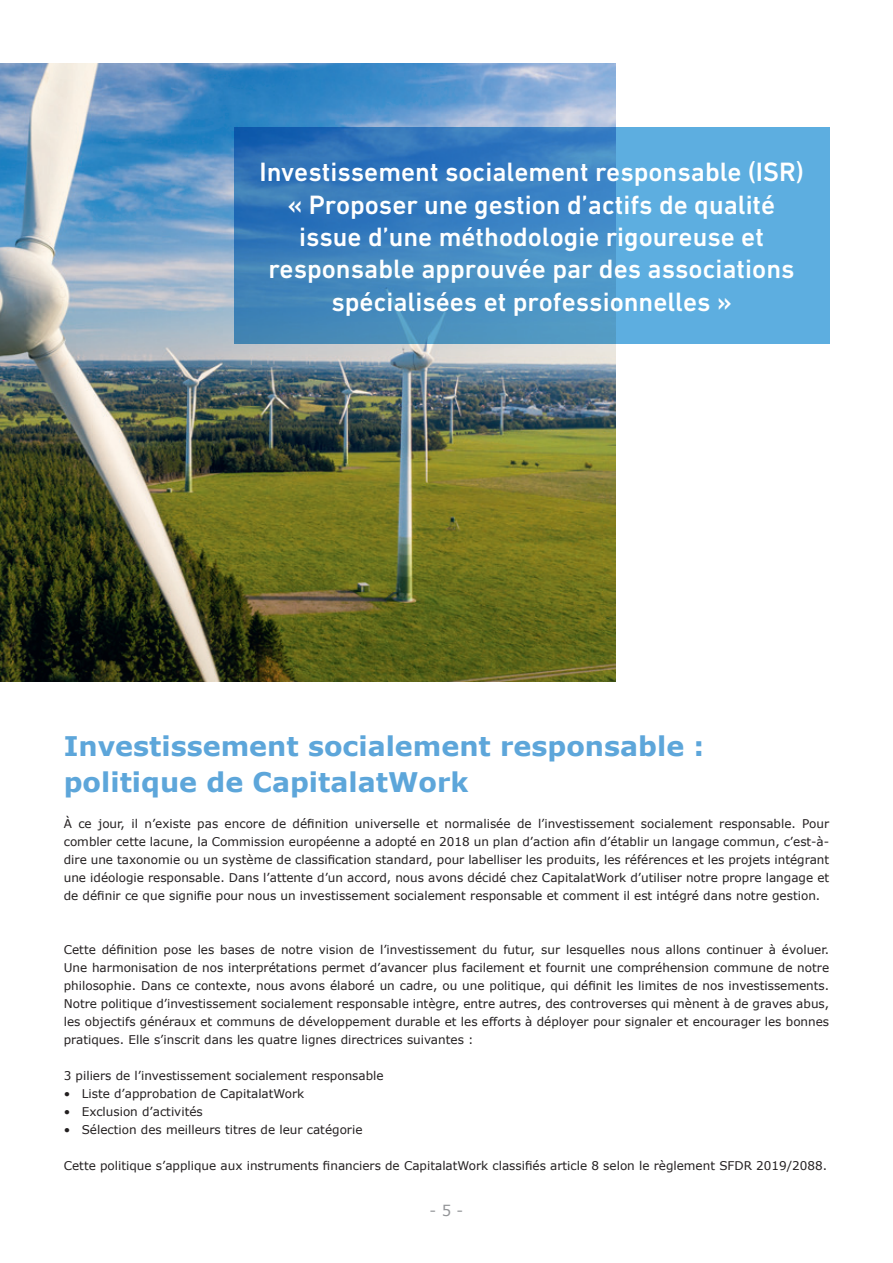
<style>
.page{position:relative;width:893px;height:1263px;background:#fff}
.page>*{position:absolute;margin:0;border:0;box-sizing:border-box;transform-origin:0 0}
.t1{font:500 27px/32.4px "DIN Next LT Pro";color:#fff;text-align:center}
.t2{font:700 27px/36px "Verdana";color:#5da6da}
.t3{font:15px "Verdana";color:#939598}
.t4{font:12px/18px "Verdana";color:#231f20;text-align:justify}
</style>
<div class="page">
<img style="left:0;top:64px;width:615px;height:617px">
<svg style="left:234px;top:128px;width:595px;height:216px;background:#4892ca"></svg>
<h1 class="t1" style="left:259px;top:156px;width:546px">Investissement socialement responsable (ISR) « Proposer une gestion d’actifs de qualité issue d’une méthodologie rigoureuse et responsable approuvée par des associations spécialisées et professionnelles »</h1>
<h1 class="t2" style="left:64px;top:728px;width:642px">Investissement socialement responsable : politique de CapitalatWork</h1>
<p class="t4" style="left:64px;top:815px;width:767px">À ce jour, il n’existe pas encore de définition universelle et normalisée de l’investissement socialement responsable. Pour combler cette lacune, la Commission européenne a adopté en 2018 un plan d’action afin d’établir un langage commun, c’est-à&shy;dire une taxonomie ou un système de classification standard, pour labelliser les produits, les références et les projets intégrant une idéologie responsable. Dans l’attente d’un accord, nous avons décidé chez CapitalatWork d’utiliser notre propre langage et de définir ce que signifie pour nous un investissement socialement responsable et comment il est intégré dans notre gestion.</p>
<p class="t4" style="left:64px;top:941px;width:767px">Cette définition pose les bases de notre vision de l’investissement du futur, sur lesquelles nous allons continuer à évoluer.<br>Une harmonisation de nos interprétations permet d’avancer plus facilement et fournit une compréhension commune de notre philosophie. Dans ce contexte, nous avons élaboré un cadre, ou une politique, qui définit les limites de nos investissements.<br>Notre politique d’investissement socialement responsable intègre, entre autres, des controverses qui mènent à de graves abus, les objectifs généraux et communs de développement durable et les efforts à déployer pour signaler et encourager les bonnes pratiques. Elle s’inscrit dans les quatre lignes directrices suivantes :</p>
<p class="t4" style="left:64px;top:1067px;width:321px">3 piliers de l’investissement socialement responsable</p>
<p class="t4" style="left:64px;top:1085px;width:242px">• Liste d’approbation de CapitalatWork</p>
<p class="t4" style="left:64px;top:1103px;width:141px">• Exclusion d’activités</p>
<p class="t4" style="left:64px;top:1121px;width:300px">• Sélection des meilleurs titres de leur catégorie</p>
<p class="t4" style="left:64px;top:1157px;width:765px">Cette politique s’applique aux instruments financiers de CapitalatWork classifiés article 8 selon le règlement SFDR 2019/2088.</p>
<p class="t3" style="left:430px;top:1200px;width:35px">- 5 -</p>
</div>
